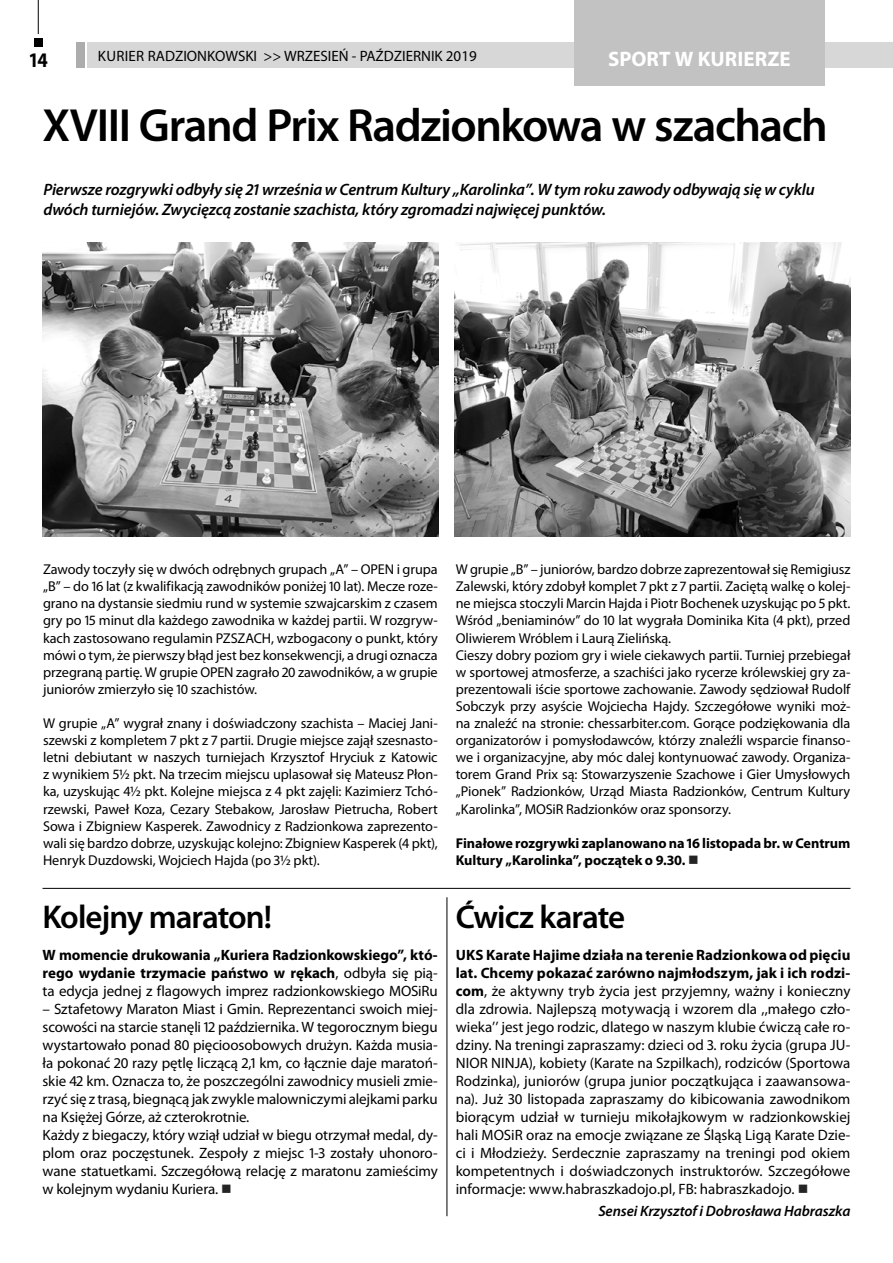
<style>
.page{position:relative;width:893px;height:1263px;background:#fff}
.page>*{position:absolute;margin:0;border:0;box-sizing:border-box;transform-origin:0 0}
.t1{font:600 46.65px "Myriad Pro";letter-spacing:-.035em;color:#000}
.t2{font:600 33px "Myriad Pro";letter-spacing:-.03em;color:#000}
.t3{font:700 21px "Myriad Pro";color:#fff}
.t4{font:700 20.85px "Myriad Pro";color:#000;scale:.9 1}
.t5{font:italic 600 16.5px/19.8px "Myriad Pro";letter-spacing:-.01em;color:#000}
.t6{font:15px/18px "Myriad Pro";letter-spacing:-.01em;color:#000}
.t7{font:700 15px/18px "Myriad Pro";letter-spacing:-.005em;color:#000;text-align:justify}
.t8{font:italic 600 15px "Myriad Pro";letter-spacing:-.005em;color:#000}
.t9{font:14.25px/17.1px "Myriad Pro";letter-spacing:-.01em;color:#000;text-align:justify}
.t10{font:700 14.25px/17.1px "Myriad Pro";letter-spacing:-.005em;color:#000}
.s1{font-weight:400}
.s2{color:#242424}
.s3{font-weight:700}
</style>
<div class="page">
<div style="left:87px;top:43px;width:806px;height:25px;background:#d7d7d7"></div>
<div style="left:77px;top:43px;width:8px;height:25px;background:#acacac"></div>
<hr style="left:38px;top:0;width:1px;height:34px;background:#000">
<div style="left:34px;top:38px;width:9px;height:9px;background:#000"></div>
<hr style="left:892px;top:0;width:1px;height:1263px;background:#fff">
<div style="left:574px;top:0;width:251px;height:85px;background:#c2c2c2"></div>
<img style="left:43px;top:243px;width:395px;height:293px">
<img style="left:455px;top:243px;width:395px;height:293px">
<hr style="left:43px;top:888px;width:807px;height:1px;background:#000">
<hr style="left:447px;top:897px;width:1px;height:319px;background:#000">
<h3 class="t4" style="left:28px;top:46px;width:23px">14</h3>
<p class="t6" style="left:98px;top:47px;width:380px">Kuri er RADZIONKOWSKI &gt;&gt; WRZESIEŃ - PAŹDZIERNIK 2019</p>
<h3 class="t3" style="left:608px;top:45px;width:172px">SPORT W KU RIERZE</h3>
<h1 class="t1" style="left:43px;top:96px;width:787px">XVIII Grand Prix Radzionkowa w szachach</h1>
<p class="t5" style="left:44px;top:180px;width:773px">Pierwsze rozgrywki odbyły się 21 września w Centrum Kultury „Karolinka”. W tym roku zawody odbywają się w cyklu dwóch turniejów. Zwycięzcą zostanie szachista, który zgromadzi najwięcej punktów.</p>
<p class="t9" style="left:43px;top:561px;width:396px">Zawody toczyły się w dwóch odrębnych grupach „A” – OPEN i grupa „B” – do 16 lat (z kwalifikacją zawodników poniżej 10 lat). Mecze roze&shy;grano na dystansie siedmiu rund w systemie szwajcarskim z czasem gry po 15 minut dla każdego zawodnika w każdej partii. W rozgryw&shy;kach zastosowano regulamin PZSZACH, wzbogacony o punkt, który mówi o tym, że pierwszy błąd jest bez konsekwencji, a drugi oznacza przegraną partię. W grupie OPEN zagrało 20 zawodników, a w grupie juniorów zmierzyło się 10 szachistów.</p>
<p class="t9" style="left:43px;top:714px;width:396px">W grupie „A” wygrał znany i doświadczony szachista – Maciej Jani&shy;szewski z kompletem 7 pkt z 7 partii. Drugie miejsce zajął szesnasto&shy;letni debiutant w naszych turniejach Krzysztof Hryciuk z Katowic z wynikiem 5½ pkt. Na trzecim miejscu uplasował się Mateusz Płon&shy;ka, uzyskując 4½ pkt. Kolejne miejsca z 4 pkt zajęli: Kazimierz Tchó&shy;rzewski, Paweł Koza, Cezary Stebakow, Jarosław Pietrucha, Robert Sowa i Zbigniew Kasperek. Zawodnicy z Radzionkowa zaprezento&shy;wali się bardzo dobrze, uzyskując kolejno: Zbigniew Kasperek (4 pkt), Henryk Duzdowski, Wojciech Hajda (po 3½ pkt).</p>
<h2 class="t2" style="left:43px;top:896px;width:231px">Kolejny maraton!</h2>
<p class="t7" style="left:43px;top:945px;width:397px">W momencie drukowania „Kuriera Radzionkowskiego”, któ&shy;rego wydanie trzymacie państwo w rękach<span class="s1">, odbyła się pią&shy;ta edycja jednej z flagowych imprez radzionkowskiego MOSiRu</span></p>
<p class="t6" style="left:43px;top:999px;width:397px">– Sztafetowy Maraton Miast i Gmin. Reprezentanci swoich miej&shy;scowości na starcie stanęli 12 października. W tegorocznym biegu wystartowało ponad 80 pięcioosobowych drużyn. Każda musia&shy;ła pokonać 20 razy pętlę liczącą 2,1 km, co łącznie daje maratoń&shy;skie 42 km. Oznacza to, że poszczególni zawodnicy musieli zmie&shy;rzyć się z trasą, biegnącą jak zwykle malowniczymi alejkami parku na Księżej Górze, aż czterokrotnie.<br>Każdy z biegaczy, który wziął udział w biegu otrzymał medal, dy&shy;plom oraz poczęstunek. Zespoły z miejsc 1-3 zostały uhonoro&shy;wane statuetkami. Szczegółową relację z maratonu zamieścimy w kolejnym wydaniu Kuriera. <span class="s2">■</span></p>
<p class="t9" style="left:456px;top:561px;width:396px;text-align:left">W grupie „B” – juniorów, bardzo dobrze zaprezentował się Remigiusz Zalewski, który zdobył komplet 7 pkt z 7 partii. Zaciętą walkę o kolej&shy;ne miejsca stoczyli Marcin Hajda i Piotr Bochenek uzyskując po 5 pkt.<br>Wśród „beniaminów” do 10 lat wygrała Dominika Kita (4 pkt), przed Oliwierem Wróblem i Laurą Zielińską.<br>Cieszy dobry poziom gry i wiele ciekawych partii. Turniej przebiegał w sportowej atmosferze, a szachiści jako rycerze królewskiej gry za&shy;prezentowali iście sportowe zachowanie. Zawody sędziował Rudolf Sobczyk przy asyście Wojciecha Hajdy. Szczegółowe wyniki moż&shy;na znaleźć na stronie: chessarbiter.com. Gorące podziękowania dla organizatorów i pomysłodawców, którzy znaleźli wsparcie finanso&shy;we i organizacyjne, aby móc dalej kontynuować zawody. Organiza&shy;torem Grand Prix są: Stowarzyszenie Szachowe i Gier Umysłowych „Pionek” Radzionków, Urząd Miasta Radzionków, Centrum Kultury „Karolinka”, MOSiR Radzionków oraz sponsorzy.</p>
<p class="t10" style="left:456px;top:834px;width:396px">Finałowe rozgrywki zaplanowano na 16 listopada br. w Centrum<br>Kultury „Karolinka”, początek o 9.30. <span class="s2">■</span></p>
<h2 class="t2" style="left:456px;top:896px;width:171px">Ćwicz karate</h2>
<p class="t6" style="left:456px;top:945px;width:396px;text-align:justify"><span class="s3">UKS Karate Hajime działa na terenie Radzionkowa od pięciu lat. Chcemy pokazać zarówno najmłodszym, jak i ich rodzi&shy;com</span>, że aktywny tryb życia jest przyjemny, ważny i konieczny dla zdrowia. Najlepszą motywacją i wzorem dla ,,małego czło&shy;wieka’’ jest jego rodzic, dlatego w naszym klubie ćwiczą całe ro&shy;dziny. Na treningi zapraszamy: dzieci od 3. roku życia (grupa JU-NIOR NINJA), kobiety (Karate na Szpilkach), rodziców (Sportowa Rodzinka), juniorów (grupa junior początkująca i zaawansowa&shy;na). Już 30 listopada zapraszamy do kibicowania zawodnikom biorącym udział w turnieju mikołajkowym w radzionkowskiej hali MOSiR oraz na emocje związane ze Śląską Ligą Karate Dzie&shy;ci i Młodzieży. Serdecznie zapraszamy na treningi pod okiem kompetentnych i doświadczonych instruktorów. Szczegółowe informacje: www.habraszkadojo.pl, FB: habraszkadojo. <span class="s2">■</span></p>
<p class="t8" style="left:598px;top:1201px;width:253px">Sensei Krzysztof i Dobrosława Habraszka</p>
</div>
